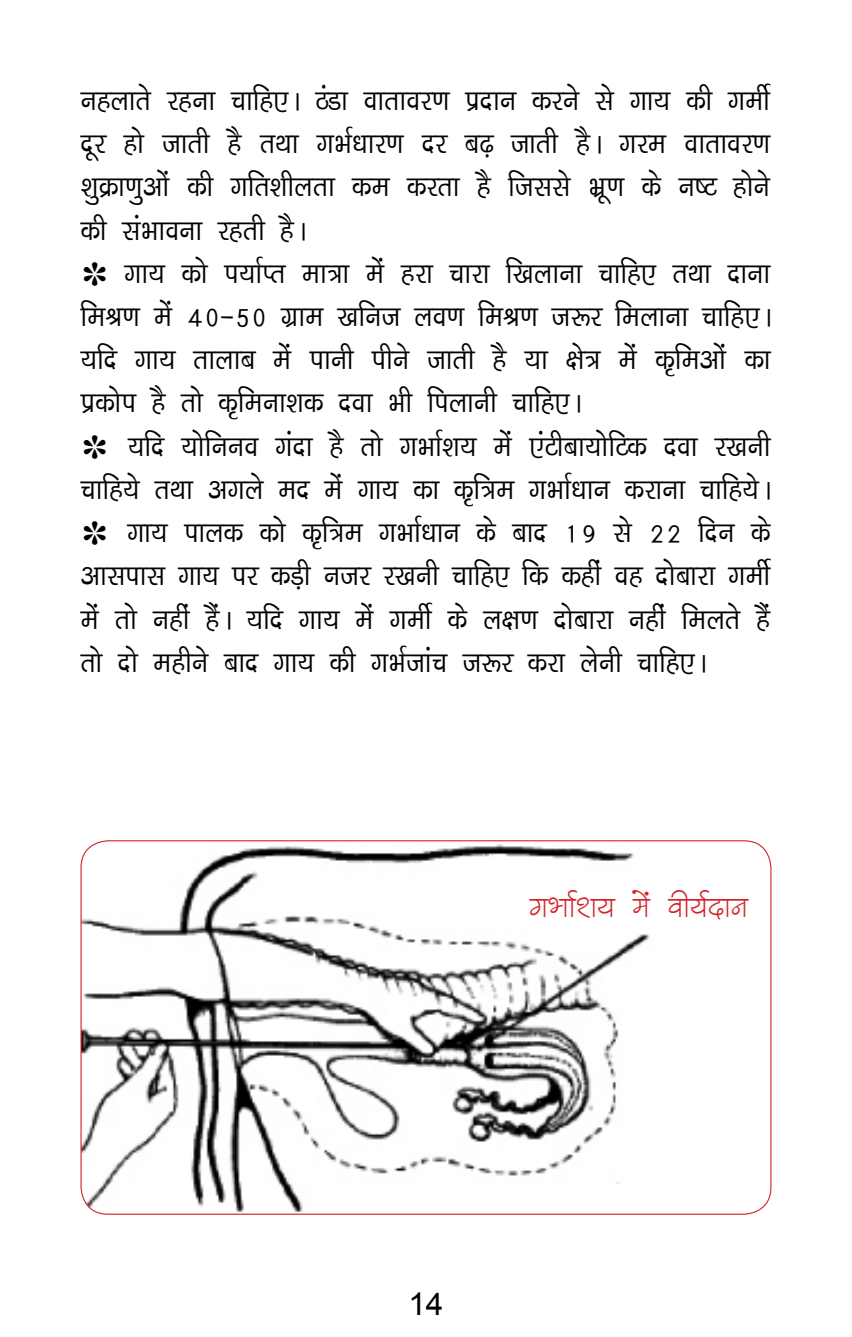
<style>
.page{position:relative;width:852px;height:1337px;background:#fff}
.page>*{position:absolute;margin:0;border:0;box-sizing:border-box;transform-origin:0 0}
.t1{font:100 36px/43.2px "Kruti Dev 040";color:#000}
.t2{font:36px "Kruti Dev 510";color:#d2232a}
.t3{font:31.5px "Arial";color:#000}
.s1{font-family:"Kruti Dev 510";font-weight:400}
</style>
<div class="page">
<img style="left:82px;top:840px;width:688px;height:373px">
<p class="t1" style="left:81px;top:78px;width:691px">ugykrs jguk pkfg,A BaMk okrkoj.k iznku djus ls xk; dh xehZ nwj gks tkrh gS rFkk xHkZ/kkj.k nj c&lt;+ tkrh gSA xje okrkoj.k ‘kqØk.kqvksa dh xfr’khyrk de djrk gS ftlls Hkwz.k ds u”V gksus dh laHkkouk jgrh gSA<br><span class="s1">¹</span> xk; dks i;kZIr ek=k esa gjk pkjk f[kykuk pkfg, rFkk nkuk feJ.k esa 40&amp;50 xzke [kfut yo.k feJ.k t:j feykuk pkfg,A ;fn xk; rkykc esa ikuh ihus tkrh gS ;k {ks= esa d`fevksa dk izdksi gS rks d`feuk’kd nok Hkh fiykuh pkfg,A<br><span class="s1">¹</span> ;fn ;ksfuUko xank gS rks xHkkZ’k; esa ,aVhck;ksfVd nok j[kuh pkfg;s rFkk vxys en esa xk; dk d`f=e xHkkZ/kku djkuk pkfg;sA <span class="s1">¹</span> xk; ikyd dks d`f=e xHkkZ/kku ds ckn 19 ls 22 fnu ds vklikl xk; ij dM+h utj j[kuh pkfg, fd dgha og nksckjk xehZ esa rks ugha gSaA ;fn xk; esa xehZ ds y{k.k nksckjk ugha feyrs gSa rks nks eghus ckn xk; dh xHkZtkap t:j djk ysuh pkfg,A</p>
<p class="t2" style="left:529px;top:887px;width:220px">xHkkZ'k; esa oh;Znku</p>
<p class="t3" style="left:408px;top:1283px;width:37px">14</p>
</div>
